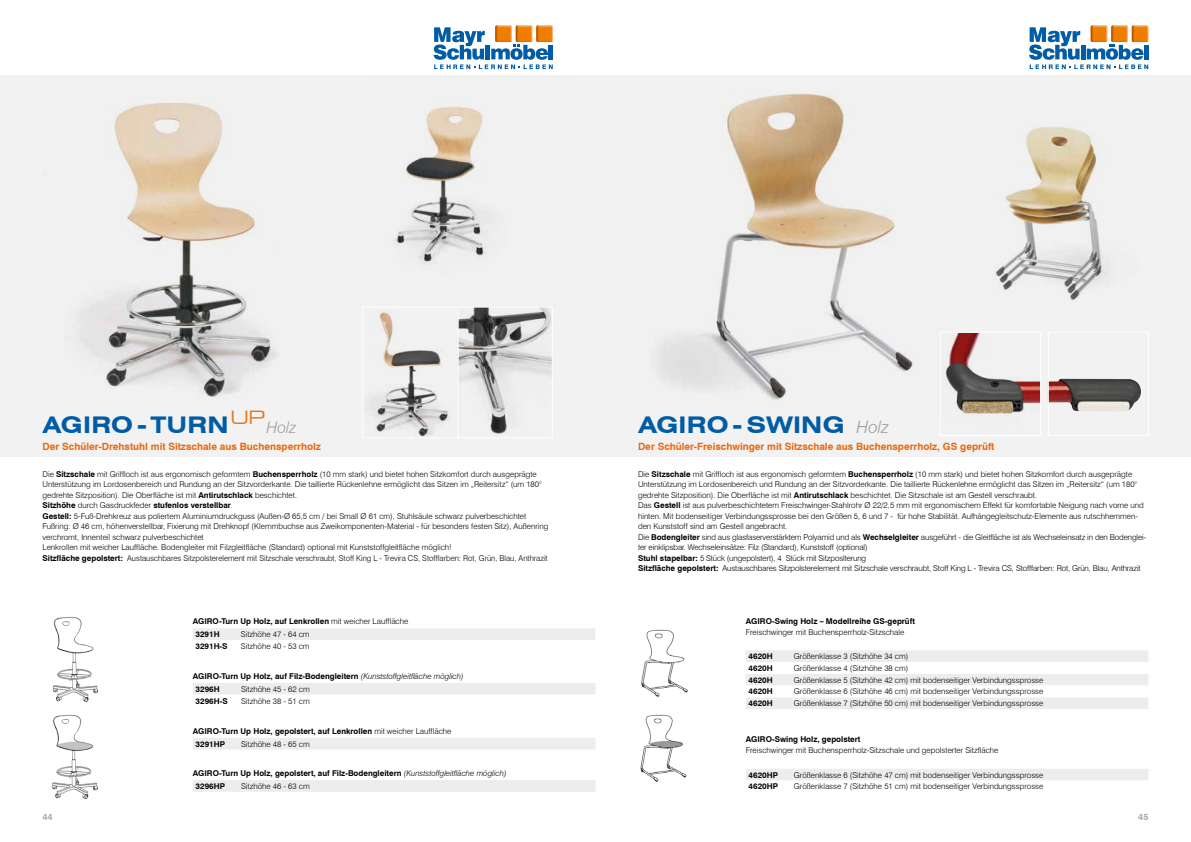
<style>
.page{position:relative;width:1191px;height:842px;background:#fff}
.page>*{position:absolute;margin:0;border:0;box-sizing:border-box;transform-origin:0 0}
.t1{font:700 expanded 23px "Swiss 721 BT";letter-spacing:.01em;color:#005ca5}
.t2{font:expanded 18.3px "Square 721 BT";color:#e77817}
.t3{font:italic 300 16px "Swiss 721 BT";color:#9f9f9f}
.t4{font:700 10px "Swiss 721 BT";color:#ec6608}
.t5{font:700 9px "Swiss 721 BT";color:#a8a8a7}
.t6{font:300 8px/10.5px "Swiss 721 BT";color:#000}
.t7{font:700 8px/13.2px "Swiss 721 BT";color:#000}
.s1{font-weight:700}
.s2{font-weight:300}
.s3{font-weight:300;font-style:italic}
.s4{font-weight:300;font-style:italic;font-stretch:normal;font-size:17.2px;color:#9f9f9f}
</style>
<div class="page">
<svg style="left:433px;top:25px;width:120px;height:44px"></svg>
<svg style="left:1029px;top:25px;width:119px;height:44px"></svg>
<div style="left:0;top:75px;width:1191px;height:381px;background:#f2f2f2"></div>
<img style="left:459px;top:309px;width:92px;height:125px">
<img style="left:79px;top:102px;width:199px;height:295px">
<img style="left:394px;top:106px;width:91px;height:159px">
<img style="left:370px;top:310px;width:80px;height:127px">
<img style="left:52px;top:616px;width:47px;height:86px">
<img style="left:52px;top:714px;width:46px;height:85px">
<div style="left:193px;top:628px;width:402px;height:12px;background:#ededed"></div>
<div style="left:193px;top:683px;width:402px;height:11px;background:#ededed"></div>
<div style="left:193px;top:738px;width:402px;height:11px;background:#ededed"></div>
<div style="left:193px;top:780px;width:402px;height:12px;background:#ededed"></div>
<img style="left:996px;top:122px;width:111px;height:178px">
<img style="left:660px;top:93px;width:253px;height:307px">
<img style="left:1049px;top:378px;width:92px;height:34px">
<div style="left:1047px;top:332px;width:102px;height:104px;border:1px solid #fff"></div>
<img style="left:945px;top:334px;width:94px;height:82px">
<div style="left:939px;top:332px;width:102px;height:104px;border:1px solid #fff"></div>
<svg style="left:746px;top:650px;width:402px;height:59px"></svg>
<div style="left:746px;top:769px;width:402px;height:11px;background:#ededed"></div>
<img style="left:640px;top:714px;width:47px;height:68px">
<img style="left:641px;top:629px;width:47px;height:68px">
<h2 class="t2" style="left:230px;top:406px;width:36px">UP</h2>
<h1 class="t1" style="left:43px;top:411px;width:187px">AGIRO-TURN</h1>
<h3 class="t3" style="left:266px;top:417px;width:32px">Holz</h3>
<p class="t4" style="left:43px;top:440px;width:280px">Der Schüler-Drehstuhl mit Sitzschale aus Buchensperrholz</p>
<p class="t6" style="left:43px;top:468px;width:507px">Die <span class="s1">Sitzschale</span> mit Griffloch ist aus ergonomisch geformtem <span class="s1">Buchensperrholz</span> (10 mm stark) und bietet hohen Sitzkomfort durch ausgeprägte Unterstützung im Lordosenbereich und Rundung an der Sitzvorderkante. Die taillierte Rückenlehne ermöglicht das Sitzen im „Reitersitz“ (um 180° gedrehte Sitzposition). Die Oberfläche ist mit <span class="s1">Antirutschlack</span> beschichtet.<br><span class="s1">Sitzhöhe</span> durch Gasdruckfeder <span class="s1">stufenlos verstellbar</span>.<br><span class="s1">Gestell:</span> 5-Fuß-Drehkreuz aus poliertem Aluminiumdruckguss (Außen-Ø 65,5 cm / bei Small Ø 61 cm), Stuhlsäule schwarz pulverbeschichtet Fußring: Ø 46 cm, höhenverstellbar, Fixierung mit Drehknopf (Klemmbuchse aus Zweikomponenten-Material - für besonders festen Sitz), Außenring verchromt, Innenteil schwarz pulverbeschichtet<br>Lenkrollen mit weicher Lauffläche. Bodengleiter mit Filzgleitfläche (Standard) optional mit Kunststoffgleitfläche möglich!<br><span class="s1">Sitzfläche gepolstert:</span> Austauschbares Sitzpolsterelement mit Sitzschale verschraubt, Stoff King L - Trevira CS, Stofffarben: Rot, Grün, Blau, Anthrazit</p>
<p class="t7" style="left:195px;top:615px;width:214px;text-indent:-3px">AGIRO-Turn Up Holz, auf Lenkrollen <span class="s2">mit weicher Lauffläche<br></span>3291H</p>
<p class="t6" style="left:241px;top:629px;width:70px">Sitzhöhe 47 - 64 cm</p>
<p class="t7" style="left:195px;top:639px;width:34px">3291H-S</p>
<p class="t6" style="left:241px;top:641px;width:70px">Sitzhöhe 40 - 53 cm</p>
<p class="t7" style="left:196px;top:669px;width:270px;text-indent:-3px">AGIRO-Turn Up Holz, auf Filz-Bodengleitern <span class="s3">(Kunststoffgleitfläche möglich)<br></span>3296H</p>
<p class="t6" style="left:241px;top:684px;width:70px">Sitzhöhe 45 - 62 cm</p>
<p class="t7" style="left:196px;top:694px;width:34px">3296H-S</p>
<p class="t6" style="left:241px;top:695px;width:70px">Sitzhöhe 38 - 51 cm</p>
<p class="t7" style="left:196px;top:724px;width:257px;text-indent:-3px">AGIRO-Turn Up Holz, gepolstert, auf Lenkrollen <span class="s2">mit weicher Lauffläche<br></span>3291HP</p>
<p class="t6" style="left:241px;top:738px;width:70px">Sitzhöhe 48 - 65 cm</p>
<p class="t7" style="left:196px;top:766px;width:312px;text-indent:-3px">AGIRO-Turn Up Holz, gepolstert, auf Filz-Bodengleitern <span class="s3">(Kunststoffgleitfläche möglich)<br></span>3296HP</p>
<p class="t6" style="left:241px;top:781px;width:70px">Sitzhöhe 46 - 63 cm</p>
<h1 class="t1" style="left:639px;top:411px;width:252px">AGIRO- SWING <span class="s4">Holz</span></h1>
<p class="t6" style="left:638px;top:468px;width:510px">Die <span class="s1">Sitzschale</span> mit Griffloch ist aus ergonomisch geformtem <span class="s1">Buchensperrholz</span> (10 mm stark) und bietet hohen Sitzkomfort durch ausgeprägte Unterstützung im Lordosenbereich und Rundung an der Sitzvorderkante. Die taillierte Rückenlehne ermöglicht das Sitzen im „Reitersitz“ (um 180° gedrehte Sitzposition). Die Oberfläche ist mit <span class="s1">Antirutschlack</span> beschichtet. Die Sitzschale ist am Gestell verschraubt.<br>Das <span class="s1">Gestell</span> ist aus pulverbeschichtetem Freischwinger-Stahlrohr Ø 22/2,5 mm mit ergonomischem Effekt für komfortable Neigung nach vorne und hinten. Mit bodenseitiger Verbindungssprosse bei den Größen 5, 6 und 7 - für hohe Stabilität. Aufhängegleitschutz-Elemente aus rutschhemmen&shy;den Kunststoff sind am Gestell angebracht.<br>Die <span class="s1">Bodengleiter</span> sind aus glasfaserverstärktem Polyamid und als <span class="s1">Wechselgleiter</span> ausgeführt - die Gleitfläche ist als Wechseleinsatz in den Bodenglei&shy;ter einklipsbar. Wechseleinsätze: Filz (Standard), Kunststoff (optional)<br><span class="s1">Stuhl stapelbar:</span> 5 Stück (ungepolstert), 4 Stück mit Sitzposlterung<br><span class="s1">Sitzfläche gepolstert:</span> Austauschbares Sitzpolsterelement mit Sitzschale verschraubt, Stoff King L - Trevira CS, Stofffarben: Rot, Grün, Blau, Anthrazit</p>
<p class="t4" style="left:638px;top:440px;width:358px">Der Schüler-Freischwinger mit Sitzschale aus Buchensperrholz, GS geprüft</p>
<p class="t7" style="left:746px;top:615px;width:171px">AGIRO-Swing Holz – Modellreihe GS-geprüft</p>
<p class="t6" style="left:746px;top:627px;width:160px">Freischwinger mit Buchensperrholz-Sitzschale</p>
<p class="t7" style="left:748px;top:650px;width:26px">4620H</p>
<p class="t6" style="left:794px;top:651px;width:116px">Größenklasse 3 (Sitzhöhe 34 cm)</p>
<p class="t7" style="left:748px;top:661px;width:26px">4620H</p>
<p class="t6" style="left:794px;top:663px;width:116px">Größenklasse 4 (Sitzhöhe 38 cm)</p>
<p class="t7" style="left:748px;top:673px;width:26px">4620H</p>
<p class="t6" style="left:794px;top:675px;width:251px">Größenklasse 5 (Sitzhöhe 42 cm) mit bodenseitiger Verbindungssprosse</p>
<p class="t7" style="left:748px;top:685px;width:26px">4620H</p>
<p class="t6" style="left:794px;top:686px;width:251px">Größenklasse 6 (Sitzhöhe 46 cm) mit bodenseitiger Verbindungssprosse</p>
<p class="t7" style="left:748px;top:697px;width:26px">4620H</p>
<p class="t6" style="left:794px;top:698px;width:251px">Größenklasse 7 (Sitzhöhe 50 cm) mit bodenseitiger Verbindungssprosse</p>
<p class="t7" style="left:746px;top:733px;width:116px">AGIRO-Swing Holz, gepolstert</p>
<p class="t6" style="left:746px;top:745px;width:254px">Freischwinger mit Buchensperrholz-Sitzschale und gepolsterter Sitzfläche</p>
<p class="t7" style="left:748px;top:768px;width:31px">4620HP</p>
<p class="t6" style="left:794px;top:769px;width:251px">Größenklasse 6 (Sitzhöhe 47 cm) mit bodenseitiger Verbindungssprosse</p>
<p class="t7" style="left:748px;top:780px;width:31px">4620HP</p>
<p class="t6" style="left:794px;top:781px;width:251px">Größenklasse 7 (Sitzhöhe 51 cm) mit bodenseitiger Verbindungssprosse</p>
<p class="t5" style="left:43px;top:811px;width:12px">44</p>
<p class="t5" style="left:1138px;top:811px;width:12px">45</p>
</div>
